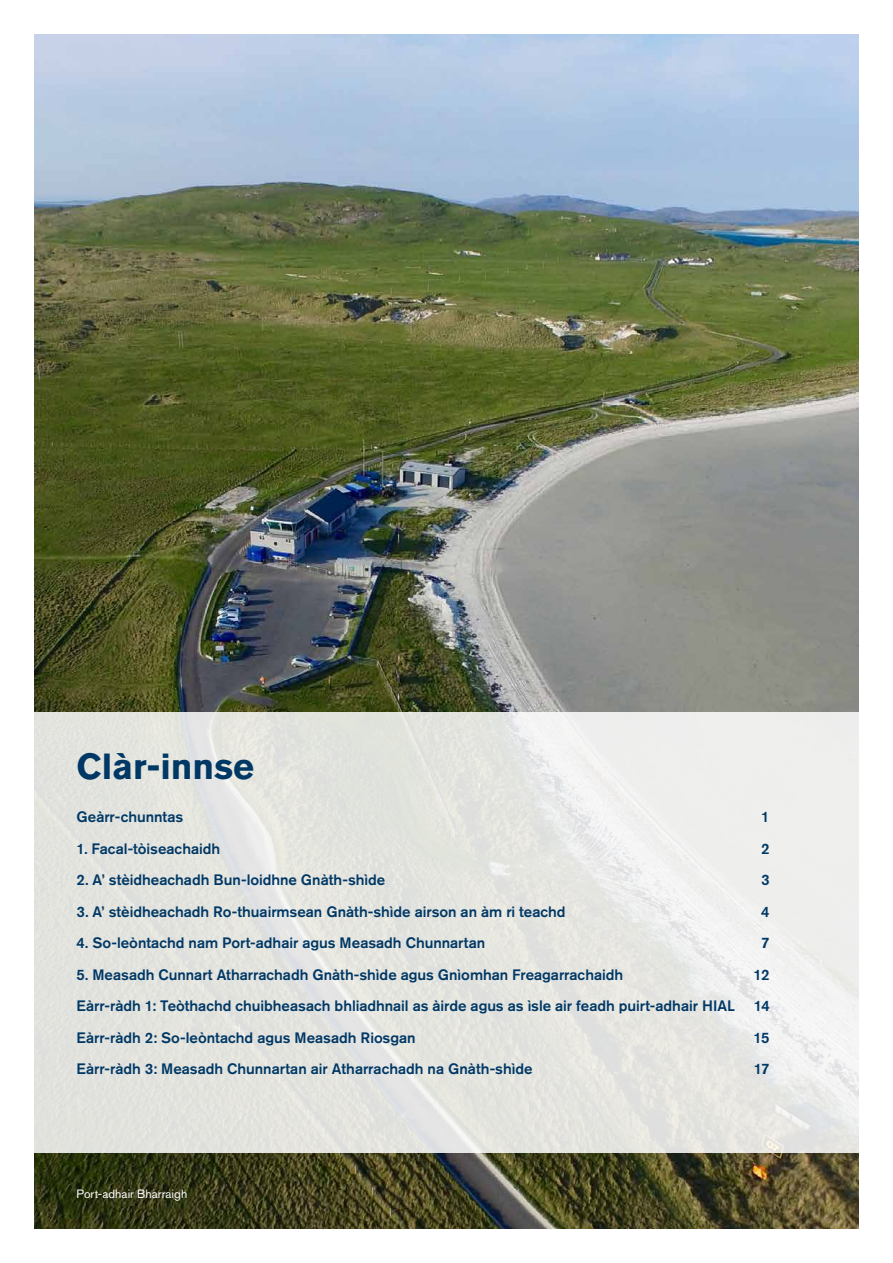
<style>
.page{position:relative;width:893px;height:1263px;background:#fff}
.page>*{position:absolute;margin:0;border:0;box-sizing:border-box;transform-origin:0 0}
.t1{font:700 36px "Akzidenz Grotesk Std";color:#003865}
.t2{font:500 15px "Akzidenz Grotesk Std";letter-spacing:-.005em;color:#003865}
.t3{font:12px "Akzidenz Grotesk Std";letter-spacing:.005em;color:#fff}
</style>
<div class="page">
<img style="left:34px;top:34px;width:825px;height:1195px">
<div style="left:34px;top:711px;width:825px;height:441px;background:linear-gradient(to right,#e0e0db,#ededec)"></div>
<h1 class="t1" style="left:77px;top:745px;width:179px">Clàr-innse</h1>
<p class="t2" style="left:77px;top:808px;width:108px">Geàrr-chunntas</p>
<p class="t2" style="left:761px;top:808px;width:10px">1</p>
<p class="t2" style="left:77px;top:839px;width:145px">1. Facal-tòiseachaidh</p>
<p class="t2" style="left:761px;top:839px;width:10px">2</p>
<p class="t2" style="left:77px;top:871px;width:310px">2. A’ stèidheachadh Bun-loidhne Gnàth-shìde</p>
<p class="t2" style="left:761px;top:871px;width:10px">3</p>
<p class="t2" style="left:77px;top:902px;width:491px">3. A’ stèidheachadh Ro-thuairmsean Gnàth-shìde airson an àm ri teachd</p>
<p class="t2" style="left:761px;top:902px;width:10px">4</p>
<p class="t2" style="left:77px;top:934px;width:410px">4. So-leòntachd nam Port-adhair agus Measadh Chunnartan</p>
<p class="t2" style="left:761px;top:934px;width:10px">7</p>
<p class="t2" style="left:77px;top:965px;width:548px">5. Measadh Cunnart Atharrachadh Gnàth-shìde agus Gnìomhan Freagarrachaidh</p>
<p class="t2" style="left:754px;top:965px;width:17px">12</p>
<p class="t2" style="left:77px;top:997px;width:660px">Eàrr-ràdh 1: Teòthachd chuibheasach bhliadhnail as àirde agus as ìsle air feadh puirt-adhair HIAL</p>
<p class="t2" style="left:754px;top:997px;width:17px">14</p>
<p class="t2" style="left:77px;top:1028px;width:341px">Eàrr-ràdh 2: So-leòntachd agus Measadh Riosgan</p>
<p class="t2" style="left:753px;top:1028px;width:18px">15</p>
<p class="t2" style="left:77px;top:1060px;width:457px">Eàrr-ràdh 3: Measadh Chunnartan air Atharrachadh na Gnàth-shìde</p>
<p class="t2" style="left:754px;top:1060px;width:17px">17</p>
<p class="t3" style="left:77px;top:1186px;width:112px">Port-adhair Bharraigh</p>
</div>
